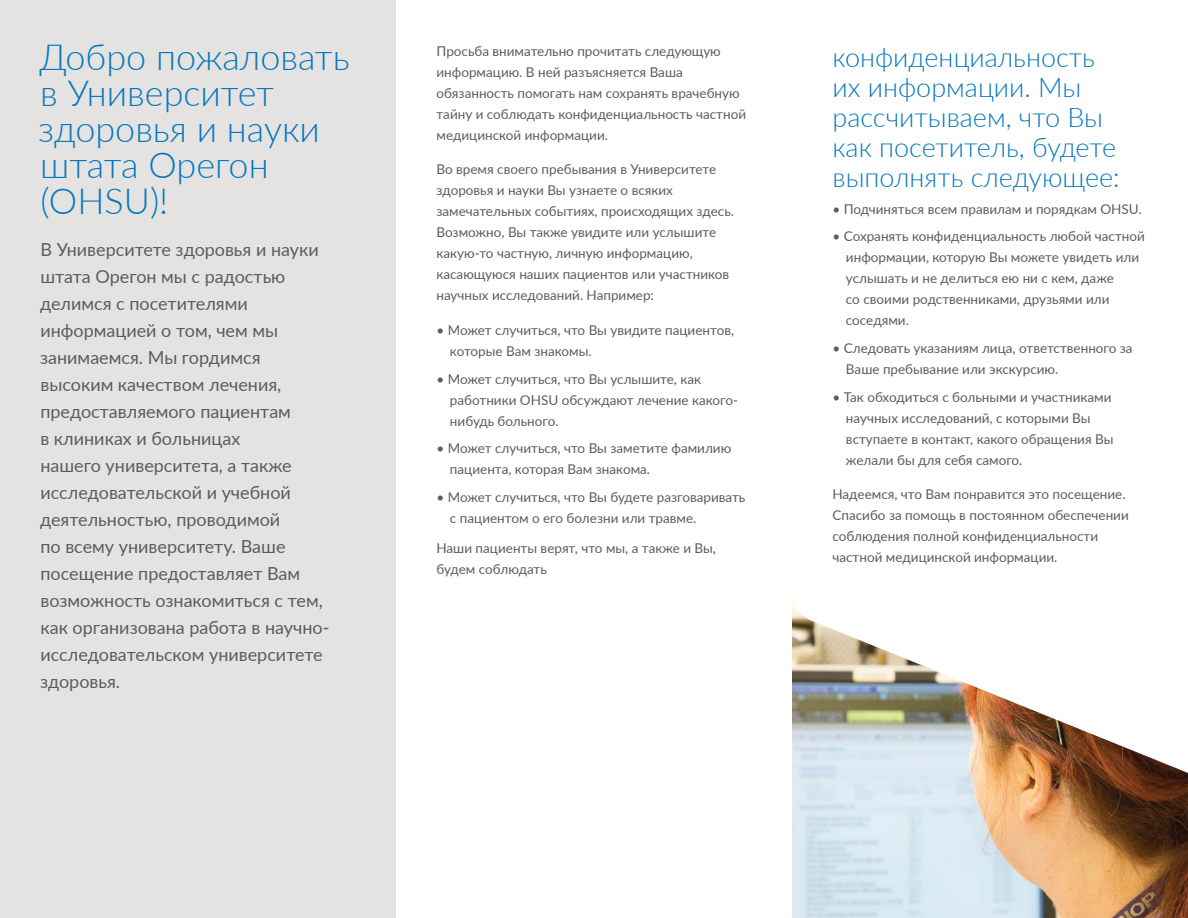
<style>
.page{position:relative;width:1188px;height:918px;background:#fff}
.page>*{position:absolute;margin:0;border:0;box-sizing:border-box;transform-origin:0 0}
.t1{font:300 36px/36px "Lato";color:#0878be}
.t2{font:300 27px/30px "Lato";color:#0878be}
.t3{font:18px/27px "Lato";color:#585e5f}
.t4{font:13.5px/21px "Lato";color:#585e5f}
</style>
<div class="page">
<div style="left:0;top:0;width:396px;height:918px;background:#e4e3e2"></div>
<img style="left:792px;top:597px;width:396px;height:321px">
<h1 class="t1" style="left:38px;top:39px;width:313px">Добро пожаловать в Университет здоровья и науки штата Орегон (OHSU)!</h1>
<p class="t3" style="left:40px;top:236px;width:291px">В Университете здоровья и науки штата Орегон мы с радостью делимся с посетителями информацией о том, чем мы занимаемся. Мы гордимся высоким качеством лечения, предоставляемого пациентам<br>в клиниках и больницах<br>нашего университета, а также исследовательской и учебной деятельностью, проводимой<br>по всему университету. Ваше посещение предоставляет Вам возможность ознакомиться с тем, как организована работа в научно&shy;исследовательском университете здоровья.</p>
<p class="t4" style="left:436px;top:40px;width:311px">Просьба внимательно прочитать следующую информацию. В ней разъясняется Ваша обязанность помогать нам сохранять врачебную тайну и соблюдать конфиденциальность частной медицинской информации.</p>
<p class="t4" style="left:436px;top:159px;width:299px">Во время своего пребывания в Университете здоровья и науки Вы узнаете о всяких замечательных событиях, происходящих здесь.<br>Возможно, Вы также увидите или услышите какую-то частную, личную информацию, касающуюся наших пациентов или участников научных исследований. Например:</p>
<p class="t4" style="left:450px;top:319px;width:286px;text-indent:-13px">• Может случиться, что Вы увидите пациентов, которые Вам знакомы.</p>
<p class="t4" style="left:450px;top:368px;width:290px;text-indent:-14px">• Может случиться, что Вы услышите, как работники OHSU обсуждают лечение какого&shy;нибудь больного.</p>
<p class="t4" style="left:450px;top:438px;width:283px;text-indent:-14px">• Может случиться, что Вы заметите фамилию пациента, которая Вам знакома.</p>
<p class="t4" style="left:450px;top:486px;width:297px;text-indent:-14px">• Может случиться, что Вы будете разговаривать с пациентом о его болезни или травме.</p>
<p class="t4" style="left:436px;top:537px;width:281px">Наши пациенты верят, что мы, а также и Вы, будем соблюдать</p>
<h2 class="t2" style="left:832px;top:41px;width:289px">конфиденциальность их информации. Мы рассчитываем, что Вы как посетитель, будете выполнять следующее:</h2>
<p class="t4" style="left:832px;top:198px;width:311px">• Подчиняться всем правилам и порядкам OHSU.</p>
<p class="t4" style="left:846px;top:226px;width:300px;text-indent:-13px">• Сохранять конфиденциальность любой частной информации, которую Вы можете увидеть или услышать и не делиться ею ни с кем, даже<br>со своими родственниками, друзьями или соседями.</p>
<p class="t4" style="left:846px;top:338px;width:288px;text-indent:-14px">• Следовать указаниям лица, ответственного за<br>Ваше пребывание или экскурсию.</p>
<p class="t4" style="left:846px;top:386px;width:269px;text-indent:-13px">• Так обходиться с больными и участниками научных исследований, с которыми Вы вступаете в контакт, какого обращения Вы желали бы для себя самого.</p>
<p class="t4" style="left:832px;top:484px;width:298px">Надеемся, что Вам понравится это посещение.<br>Спасибо за помощь в постоянном обеспечении соблюдения полной конфиденциальности частной медицинской информации.</p>
</div>
